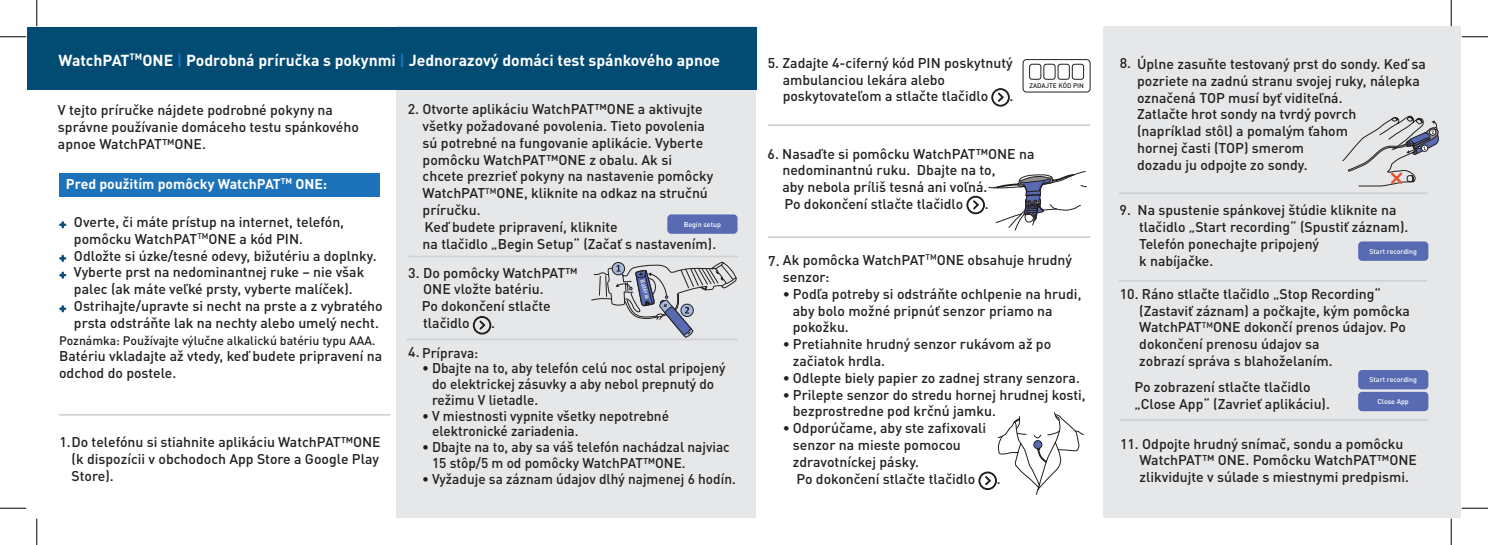
<style>
.page{position:relative;width:1488px;height:545px;background:#fff}
.page>*{position:absolute;margin:0;border:0;box-sizing:border-box;transform-origin:0 0}
.t1{font:700 15.75px "DIN Pro";color:#fff}
.bullet{font:500 14px/16.8px "DIN Pro";color:#231f20}
.text{font:500 14px/16.8px "DIN Pro";color:#231f20}
.text-2{font:700 14px "DIN Pro";color:#fff}
.text-3{font:500 12.25px "DIN Pro";color:#231f20}
.t2{font:500 7px "DIN Pro";color:#fff}
.t3{font:6.83px "Calibri";color:#fff}
.t4{font:500 6.65px "DIN Pro";color:#231f20}
.s1{color:#1d73ba}
</style>
<div class="page">
<div style="left:1103px;top:27px;width:357px;height:491px;background:#e6e7e9"></div>
<div style="left:396px;top:27px;width:360px;height:491px;background:#e6e7e9"></div>
<div style="left:27px;top:27px;width:729px;height:62px;background:#024b73"></div>
<div style="left:59px;top:173px;width:321px;height:23px;background:#1d73ba"></div>
<svg style="left:60px;top:222px;width:5px;height:5px"></svg>
<svg style="left:60px;top:256px;width:5px;height:5px"></svg>
<svg style="left:60px;top:273px;width:5px;height:5px"></svg>
<svg style="left:60px;top:306px;width:5px;height:5px"></svg>
<svg style="left:966px;top:171px;width:120px;height:60px"></svg>
<svg style="left:991px;top:88px;width:18px;height:19px"></svg>
<svg style="left:473px;top:316px;width:18px;height:18px"></svg>
<svg style="left:591px;top:262px;width:146px;height:76px"></svg>
<hr style="left:59px;top:414px;width:331px;height:2px;background:#d1d2d4">
<hr style="left:407px;top:338px;width:330px;height:2px;background:#d1d2d4">
<hr style="left:1119px;top:192px;width:308px;height:2px;background:#d1d2d4">
<hr style="left:767px;top:236px;width:323px;height:2px;background:#d1d2d4">
<hr style="left:767px;top:124px;width:323px;height:2px;background:#d1d2d4">
<hr style="left:1118px;top:280px;width:308px;height:2px;background:#d1d2d4">
<hr style="left:1120px;top:419px;width:308px;height:2px;background:#d1d2d4">
<hr style="left:408px;top:256px;width:330px;height:1px;background:#d1d2d4">
<svg style="left:1342px;top:115px;width:97px;height:71px"></svg>
<div style="left:667px;top:214px;width:70px;height:20px;background:#586bb2;border-radius:4px"></div>
<div style="left:1358px;top:241px;width:70px;height:20px;background:#586bb2;border-radius:4px"></div>
<div style="left:1358px;top:370px;width:70px;height:19px;background:#586bb2;border-radius:4px"></div>
<div style="left:1358px;top:392px;width:70px;height:19px;background:#586bb2;border-radius:4px"></div>
<div style="left:1022px;top:59px;width:68px;height:33px;border:1px solid #231f20;border-radius:4px"></div>
<div style="left:1029px;top:64px;width:12px;height:16px;border:1px solid #231f20;border-radius:2px"></div>
<div style="left:1043px;top:64px;width:12px;height:16px;border:1px solid #231f20;border-radius:2px"></div>
<div style="left:1057px;top:64px;width:12px;height:16px;border:1px solid #231f20;border-radius:2px"></div>
<div style="left:1071px;top:64px;width:12px;height:16px;border:1px solid #231f20;border-radius:2px"></div>
<svg style="left:978px;top:412px;width:106px;height:83px"></svg>
<svg style="left:0;top:36px;width:26px;height:1px"></svg>
<svg style="left:1461px;top:36px;width:26px;height:1px"></svg>
<svg style="left:0;top:508px;width:26px;height:1px"></svg>
<svg style="left:1461px;top:508px;width:26px;height:1px"></svg>
<svg style="left:36px;top:0;width:3px;height:27px"></svg>
<svg style="left:36px;top:519px;width:1px;height:26px"></svg>
<svg style="left:1450px;top:0;width:1px;height:26px"></svg>
<svg style="left:1450px;top:519px;width:1px;height:26px"></svg>
<p class="t1" style="left:59px;top:47px;width:663px">WatchPAT<sup>TM</sup>ONE <span class="s1">|</span> Podrobná príručka s pokynmi <span class="s1">|</span> Jednorazový domáci test spánkového apnoe</p>
<p class="text" style="left:58px;top:100px;width:302px">V tejto príručke nájdete podrobné pokyny na správne používanie domáceho testu spánkového apnoe WatchPAT™ONE.</p>
<p class="text-2" style="left:66px;top:172px;width:263px">Pred použitím pomôcky WatchPAT<sup>TM</sup> ONE:</p>
<p class="text" style="left:74px;top:212px;width:271px">Overte, či máte prístup na internet, telefón, pomôcku WatchPAT<sup>TM</sup>ONE a kód PIN.</p>
<p class="text" style="left:74px;top:245px;width:304px">Odložte si úzke/tesné odevy, bižutériu a doplnky.</p>
<p class="text" style="left:74px;top:262px;width:292px">Vyberte prst na nedominantnej ruke – nie však palec (ak máte veľké prsty, vyberte malíček).</p>
<p class="text" style="left:74px;top:296px;width:310px">Ostrihajte/upravte si necht na prste a z vybratého prsta odstráňte lak na nechty alebo umelý necht.</p>
<p class="text-3" style="left:59px;top:330px;width:318px">Poznámka: Používajte výlučne alkalickú batériu typu AAA.</p>
<p class="text" style="left:59px;top:346px;width:325px">Batériu vkladajte až vtedy, keď budete pripravení na odchod do postele.</p>
<p class="bullet" style="left:422px;top:99px;width:292px;text-indent:-15px">2. Otvorte aplikáciu WatchPAT™ONE a aktivujte všetky požadované povolenia. Tieto povolenia sú potrebné na fungovanie aplikácie. Vyberte pomôcku WatchPAT™ONE z obalu. Ak si chcete prezrieť pokyny na nastavenie pomôcky WatchPAT<sup>TM</sup>ONE, kliknite na odkaz na stručnú príručku.</p>
<p class="bullet" style="left:422px;top:217px;width:295px">Keď budete pripravení, kliknite<br>na tlačidlo „Begin Setup“ (Začať s nastavením).</p>
<p class="t2" style="left:683px;top:218px;width:39px">Begin setup</p>
<p class="bullet" style="left:423px;top:263px;width:156px;text-indent:-15px">3. Do pomôcky WatchPAT™<br>ONE vložte batériu.</p>
<p class="bullet" style="left:422px;top:296px;width:130px">Po dokončení stlačte tlačidlo</p>
<p class="bullet" style="left:491px;top:313px;width:5px">.</p>
<p class="t3" style="left:647px;top:278px;width:21px;rotate:74deg">Batéria</p>
<p class="bullet" style="left:408px;top:343px;width:72px">4. Príprava:</p>
<p class="bullet" style="left:432px;top:359px;width:295px;line-height:15.8px;text-indent:-10px">• Dbajte na to, aby telefón celú noc ostal pripojený do elektrickej zásuvky a aby nebol prepnutý do režimu V lietadle.</p>
<p class="bullet" style="left:432px;top:406px;width:238px;line-height:15.8px;text-indent:-10px">• V miestnosti vypnite všetky nepotrebné elektronické zariadenia.</p>
<p class="bullet" style="left:432px;top:438px;width:299px;line-height:15.8px;text-indent:-10px">• Dbajte na to, aby sa váš telefón nachádzal najviac<br>15 stôp/5 m od pomôcky WatchPAT™ONE.</p>
<p class="bullet" style="left:422px;top:469px;width:315px">• Vyžaduje sa záznam údajov dlhý najmenej 6 hodín.</p>
<p class="bullet" style="left:72px;top:432px;width:310px;text-indent:-12px">1.Do telefónu si stiahnite aplikáciu WatchPAT™ONE (k dispozícii v obchodoch App Store a Google Play<br>Store).</p>
<p class="bullet" style="left:782px;top:53px;width:231px;text-indent:-15px">5. Zadajte 4-ciferný kód PIN poskytnutý ambulanciou lekára alebo poskytovateľom a stlačte tlačidlo</p>
<p class="bullet" style="left:1009px;top:86px;width:5px">.</p>
<p class="t4" style="left:1029px;top:80px;width:56px">ZADAJTE KÓD PIN</p>
<p class="bullet" style="left:782px;top:144px;width:253px;text-indent:-15px">6. Nasaďte si pomôcku WatchPAT™ONE na nedominantnú ruku. Dbajte na to,<br>aby nebola príliš tesná ani voľná.</p>
<p class="bullet" style="left:784px;top:194px;width:180px">Po dokončení stlačte tlačidlo</p>
<p class="bullet" style="left:984px;top:194px;width:5px">.</p>
<p class="bullet" style="left:783px;top:250px;width:291px;text-indent:-15px">7. Ak pomôcka WatchPAT<sup>TM</sup>ONE obsahuje hrudný senzor:</p>
<p class="bullet" style="left:793px;top:284px;width:290px;text-indent:-10px">• Podľa potreby si odstráňte ochlpenie na hrudi, aby bolo možné pripnúť senzor priamo na pokožku.</p>
<p class="bullet" style="left:793px;top:334px;width:260px;text-indent:-10px">• Pretiahnite hrudný senzor rukávom až po začiatok hrdla.</p>
<p class="bullet" style="left:783px;top:368px;width:298px">• Odlepte biely papier zo zadnej strany senzora.</p>
<p class="bullet" style="left:793px;top:384px;width:294px;text-indent:-10px">• Prilepte senzor do stredu hornej hrudnej kosti, bezprostredne pod krčnú jamku.</p>
<p class="bullet" style="left:793px;top:418px;width:195px;text-indent:-10px">• Odporúčame, aby ste zafixovali senzor na mieste pomocou zdravotníckej pásky.</p>
<p class="bullet" style="left:796px;top:468px;width:180px">Po dokončení stlačte tlačidlo</p>
<p class="bullet" style="left:996px;top:468px;width:5px">.</p>
<p class="bullet" style="left:1137px;top:54px;width:290px;text-indent:-17px">8. Úplne zasuňte testovaný prst do sondy. Keď sa pozriete na zadnú stranu svojej ruky, nálepka označená TOP musí byť viditeľná.</p>
<p class="bullet" style="left:1137px;top:104px;width:221px">Zatlačte hrot sondy na tvrdý povrch (napríklad stôl) a pomalým ťahom hornej časti (TOP) smerom<br>dozadu ju odpojte zo sondy.</p>
<p class="bullet" style="left:1139px;top:200px;width:271px;text-indent:-19px">9. Na spustenie spánkovej štúdie kliknite na tlačidlo „Start recording“ (Spustiť záznam).<br>Telefón ponechajte pripojený<br>k nabíjačke.</p>
<p class="bullet" style="left:1139px;top:284px;width:272px;text-indent:-19px">10. Ráno stlačte tlačidlo „Stop Recording“ (Zastaviť záznam) a počkajte, kým pomôcka WatchPAT<sup>TM</sup>ONE dokončí prenos údajov. Po dokončení prenosu údajov sa<br>zobrazí správa s blahoželaním.</p>
<p class="bullet" style="left:1134px;top:377px;width:197px">Po zobrazení stlačte tlačidlo „Close App“ (Zavrieť aplikáciu).</p>
<p class="t2" style="left:1369px;top:245px;width:49px">Start recording</p>
<p class="t2" style="left:1369px;top:374px;width:49px">Start recording</p>
<p class="t2" style="left:1377px;top:396px;width:33px">Close App</p>
<p class="bullet" style="left:1139px;top:433px;width:279px;text-indent:-19px">11. Odpojte hrudný snímač, sondu a pomôcku<br>WatchPAT™ ONE. Pomôcku WatchPAT™ONE zlikvidujte v súlade s miestnymi predpismi.</p>
</div>
